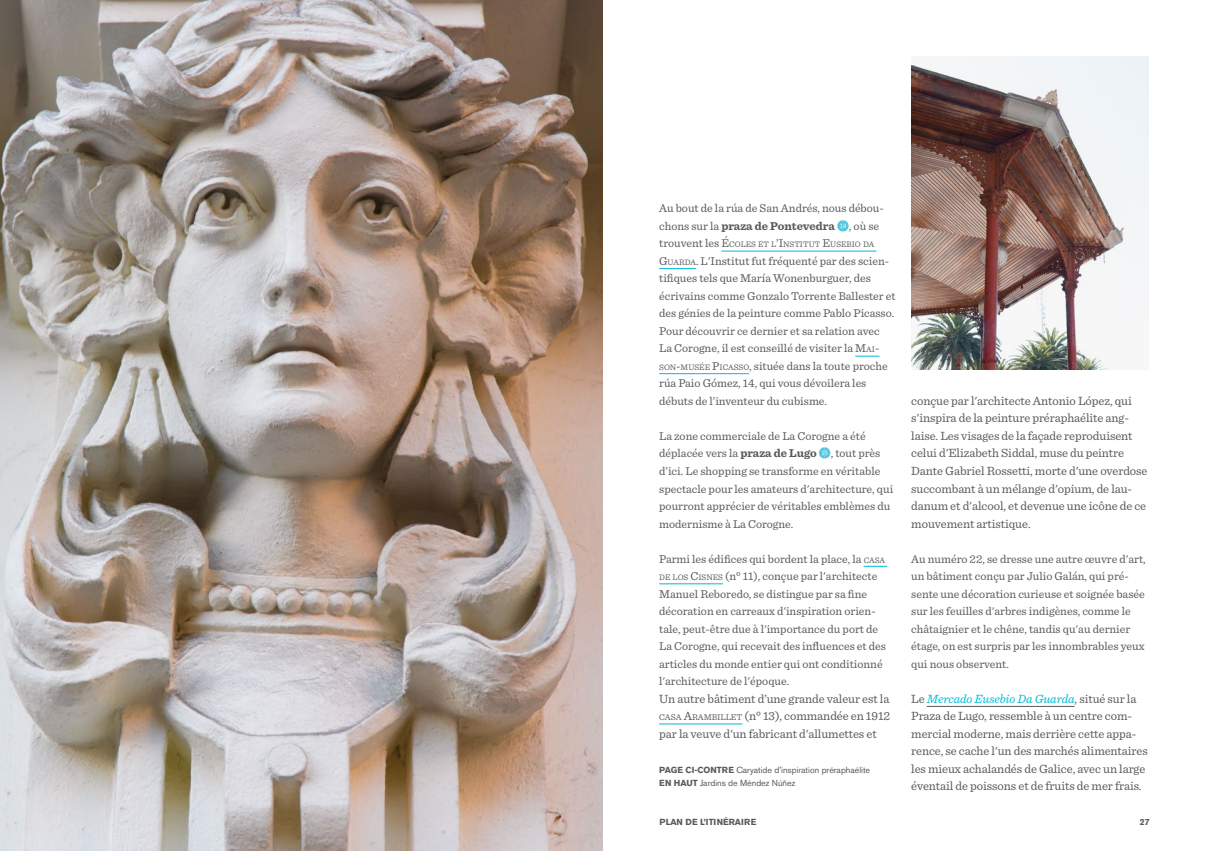
<style>
.page{position:relative;width:1205px;height:851px;background:#fff}
.page>*{position:absolute;margin:0;border:0;box-sizing:border-box;transform-origin:0 0}
.t1{font:12.5px/17.5px "Sentinel";letter-spacing:-.005em;color:#58595b}
.t2{font:11.88px/17.5px "Sentinel";color:#58595b}
.t3{font:8.75px/13.8px "Akzidenz Grotesk BE";color:#58595b}
.t4{font:700 8.75px "Akzidenz Grotesk BE";color:#58595b}
.t5{font:8.38px "Sentinel";color:#58595b}
.s1{font-weight:700}
.s2{font-family:"Whitney Index Black Round Lt 2";color:#4fc6de}
.s3{font-size:11.88px}
.s4{font-style:inherit}
.s5{font-size:8.38px}
.s6{font-size:8.75px}
.s7{font-style:italic;color:#00bbd7}
</style>
<div class="page">
<hr style="left:927px;top:706px;width:147px;height:1px;background:#58595b">
<hr style="left:721px;top:251px;width:155px;height:1px;background:#00bbd7">
<hr style="left:659px;top:268px;width:37px;height:1px;background:#00bbd7">
<svg style="left:855px;top:356px;width:24px;height:1px"></svg>
<hr style="left:659px;top:373px;width:90px;height:1px;background:#00bbd7">
<svg style="left:864px;top:566px;width:23px;height:1px"></svg>
<hr style="left:659px;top:583px;width:64px;height:1px;background:#00bbd7">
<hr style="left:659px;top:723px;width:83px;height:1px;background:#00bbd7">
<img style="left:0;top:0;width:602px;height:850px">
<img style="left:911px;top:57px;width:237px;height:312px">
<p class="t2" style="left:659px;top:199px;width:226px">Au bout de la rúa de San Andrés, nous débou&shy;chons sur la <span class="s1">praza de Pontevedra</span> <span class="s2">!4</span>, où se</p>
<p class="t5" style="left:659px;top:238px;width:217px"><span class="s3">trouvent les</span> <span class="s3">É</span>COLES ET L<span class="s3">’I</span>NSTITUT <span class="s3">E</span>USEBIO DA</p>
<p class="t2" style="left:659px;top:251px;width:238px"><span class="s4">G</span><span class="s5">UARDA</span>. L'Institut fut fréquenté par des scien&shy;tifiques tels que María Wonenburguer, des écrivains comme Gonzalo Torrente Ballester et des génies de la peinture comme Pablo Picasso.<br>Pour découvrir ce dernier et sa relation avec<br>La Corogne, il est conseillé de visiter la <span class="s4">M</span><span class="s5">AI</span><span class="s4">-</span><span class="s5">SON</span><span class="s4">-</span><span class="s5">MUSÉE</span> <span class="s4">P</span><span class="s5">ICASSO</span>, située dans la toute proche rúa Paio Gómez, 14, qui vous dévoilera les débuts de l’inventeur du cubisme.</p>
<p class="t2" style="left:659px;top:426px;width:236px">La zone commerciale de La Corogne a été déplacée vers la <span class="s1">praza de Lugo</span> <span class="s2">!5</span>, tout près d’ici. Le shopping se transforme en véritable spectacle pour les amateurs d'architecture, qui pourront apprécier de véritables emblèmes du modernisme à La Corogne.</p>
<p class="t2" style="left:659px;top:549px;width:228px">Parmi les édifices qui bordent la place, la <span class="s5">CASA DE LOS</span> <span class="s4">C</span><span class="s5">ISNES</span> (n° 11), conçue par l'architecte Manuel Reboredo, se distingue par sa fine décoration en carreaux d'inspiration orien&shy;tale, peut-être due à l'importance du port de La Corogne, qui recevait des influences et des articles du monde entier qui ont conditionné l'architecture de l'époque.</p>
<p class="t1" style="left:659px;top:688px;width:233px;text-align:justify">Un autre bâtiment d’une grande valeur est la <span class="s6">CASA</span> <span class="s4">A</span><span class="s6">RAMBILLET</span> (n° 13), commandée en 1912 par la veuve d'un fabricant d'allumettes et</p>
<p class="t3" style="left:659px;top:762px;width:212px"><span class="s1">PAGE CI-CONTRE</span> Caryatide d'inspiration préraphaélite<br><span class="s1">EN HAUT</span> Jardins de Méndez Núñez</p>
<p class="t1" style="left:911px;top:391px;width:238px">conçue par l'architecte Antonio López, qui s'inspira de la peinture préraphaélite ang&shy;laise. Les visages de la façade reproduisent celui d'Elizabeth Siddal, muse du peintre Dante Gabriel Rossetti, morte d'une overdose succombant à un mélange d'opium, de lau&shy;danum et d'alcool, et devenue une icône de ce mouvement artistique.</p>
<p class="t2" style="left:911px;top:549px;width:236px">Au numéro 22, se dresse une autre œuvre d'art, un bâtiment conçu par Julio Galán, qui pré&shy;sente une décoration curieuse et soignée basée sur les feuilles d'arbres indigènes, comme le châtaignier et le chêne, tandis qu'au dernier étage, on est surpris par les innombrables yeux qui nous observent.</p>
<p class="t1" style="left:911px;top:688px;width:238px">Le <span class="s7">Mercado Eusebio Da Guarda</span>, situé sur la Praza de Lugo, ressemble à un centre com&shy;mercial moderne, mais derrière cette appa&shy;rence, se cache l'un des marchés alimentaires les mieux achalandés de Galice, avec un large éventail de poissons et de fruits de mer frais.</p>
<p class="t4" style="left:659px;top:817px;width:98px">PLAN DE L’ITINÉRAIRE</p>
<p class="t4" style="left:1140px;top:817px;width:11px">27</p>
</div>
